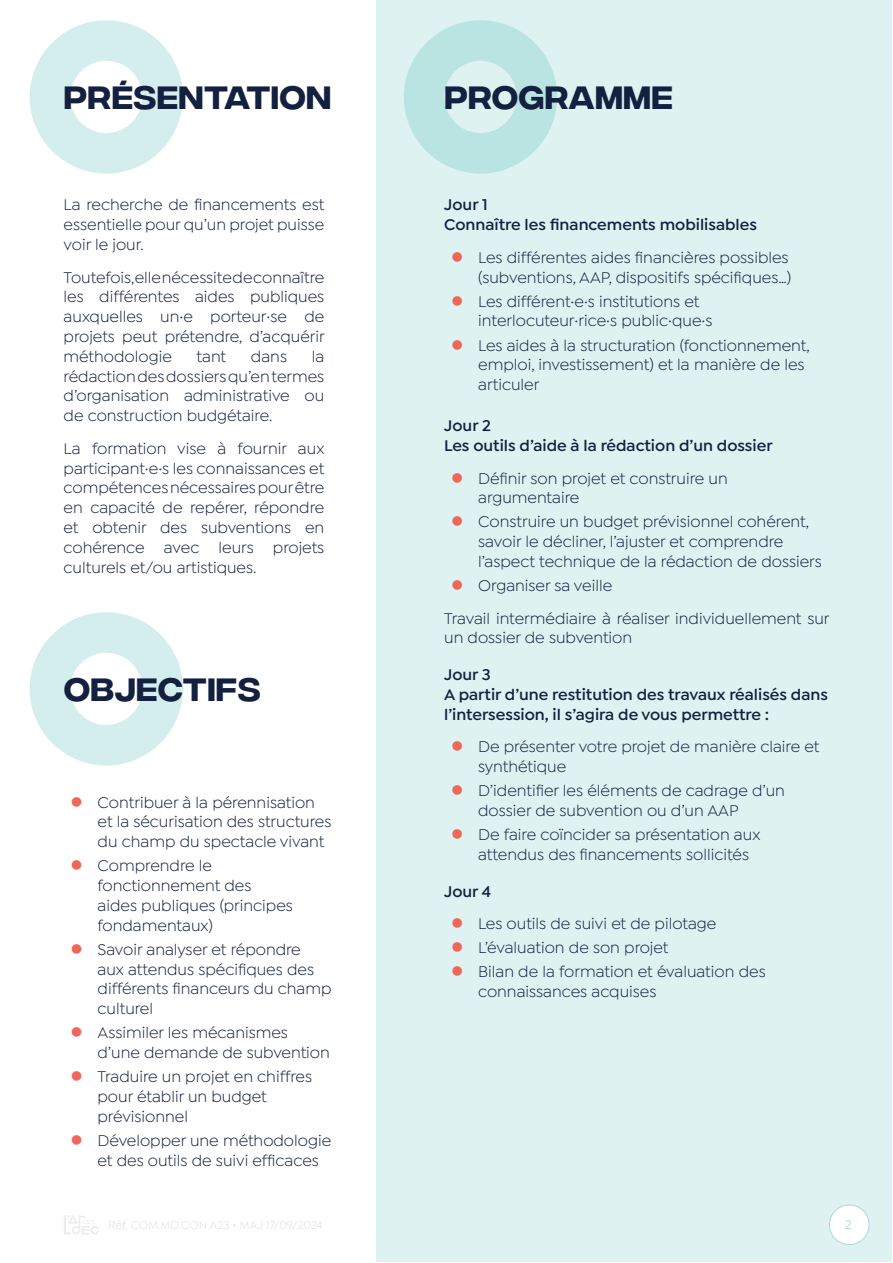
<style>
.page{position:relative;width:893px;height:1263px;background:#fff}
.page>*{position:absolute;margin:0;border:0;box-sizing:border-box;transform-origin:0 0}
.t1{font:500 32.25px "Integral CF";letter-spacing:.01em;color:#14203f}
.t2{font:16.5px/19.8px "Isidora Sans";color:#14203f}
.t3{font:600 16.5px/19.8px "Isidora Sans";color:#14203f}
.t4{font:500 13.5px "Isidora Sans";color:#afdcd5}
.t5{font:12px "Isidora Sans";color:#dfdde3}
</style>
<div class="page">
<div style="left:376px;top:1px;width:516px;height:1261px;background:#def2f1"></div>
<svg style="left:64px;top:1215px;width:35px;height:19px"></svg>
<div style="left:829px;top:1205px;width:40px;height:39px;background:#fff;border-radius:50%"></div>
<div style="left:829px;top:1205px;width:40px;height:40px;border:1px solid #afdcd5;border-radius:50%"></div>
<svg style="left:29px;top:612px;width:154px;height:153px"></svg>
<svg style="left:29px;top:20px;width:154px;height:154px"></svg>
<svg style="left:404px;top:20px;width:153px;height:154px"></svg>
<h1 class="t1" style="left:64px;top:80px;width:269px">PRÉSENTATION</h1>
<h1 class="t1" style="left:444px;top:80px;width:230px">PROGRAMME</h1>
<p class="t2" style="left:64px;top:195px;width:262px;text-align:justify">La recherche de financements est essentielle pour qu’un projet puisse voir le jour.</p>
<p class="t2" style="left:64px;top:267px;width:263px;text-align:justify">Toutefois, elle nécessite de connaître les différentes aides publiques auxquelles un·e porteur·se de projets peut prétendre, d’acquérir méthodologie</p>
<p class="t2" style="left:64px;top:346px;width:262px;text-align:justify;text-indent:248px">la rédaction des dossiers qu’en termes d’organisation administrative ou de construction budgétaire.</p>
<p class="t2" style="left:64px;top:438px;width:262px;text-align:justify">La formation vise à fournir aux participant·e·s les connaissances et compétences nécessaires pour être en capacité de repérer, répondre et obtenir des subventions en cohérence avec leurs projets culturels et/ou artistiques.</p>
<p class="t2" style="left:197px;top:346px;width:31px">tant</p>
<p class="t2" style="left:251px;top:346px;width:38px">dans</p>
<h1 class="t1" style="left:64px;top:672px;width:198px">OBJECTIFS</h1>
<p class="t2" style="left:98px;top:792px;width:235px">Contribuer à la pérennisation et la sécurisation des structures du champ du spectacle vivant</p>
<p class="t2" style="left:98px;top:856px;width:197px">Comprendre le fonctionnement des aides publiques (principes fondamentaux)</p>
<p class="t2" style="left:98px;top:939px;width:235px">Savoir analyser et répondre<br>aux attendus spécifiques des différents financeurs du champ culturel</p>
<p class="t2" style="left:98px;top:1023px;width:234px">Assimiler les mécanismes d’une demande de subvention</p>
<p class="t2" style="left:98px;top:1067px;width:216px">Traduire un projet en chiffres pour établir un budget prévisionnel</p>
<p class="t2" style="left:98px;top:1130px;width:235px">Développer une méthodologie et des outils de suivi efficaces</p>
<p class="t3" style="left:444px;top:195px;width:314px">Jour 1<br>Connaître les financements mobilisables</p>
<p class="t2" style="left:478px;top:247px;width:315px">Les différentes aides financières possibles (subventions, AAP, dispositifs spécifiques…)</p>
<p class="t2" style="left:478px;top:291px;width:236px">Les différent·e·s institutions et interlocuteur·rice·s public·que·s</p>
<p class="t2" style="left:478px;top:335px;width:333px">Les aides à la structuration (fonctionnement, emploi, investissement) et la manière de les articuler</p>
<p class="t3" style="left:444px;top:416px;width:330px">Jour 2<br>Les outils d’aide à la rédaction d’un dossier</p>
<p class="t2" style="left:478px;top:468px;width:251px">Définir son projet et construire un argumentaire</p>
<p class="t2" style="left:478px;top:512px;width:345px">Construire un budget prévisionnel cohérent, savoir le décliner, l’ajuster et comprendre l’aspect technique de la rédaction de dossiers</p>
<p class="t2" style="left:444px;top:569px;width:387px;line-height:32.5px;text-indent:34px">Organiser sa veille<br>Travail intermédiaire à réaliser individuellement sur</p>
<p class="t2" style="left:444px;top:628px;width:190px">un dossier de subvention</p>
<p class="t3" style="left:444px;top:665px;width:385px">Jour 3<br>A partir d’une restitution des travaux réalisés dans l’intersession, il s’agira de vous permettre :</p>
<p class="t2" style="left:478px;top:737px;width:343px">De présenter votre projet de manière claire et synthétique</p>
<p class="t2" style="left:478px;top:781px;width:308px">D’identifier les éléments de cadrage d’un dossier de subvention ou d’un AAP</p>
<p class="t2" style="left:478px;top:825px;width:284px">De faire coïncider sa présentation aux attendus des financements sollicités</p>
<p class="t3" style="left:444px;top:881px;width:49px">Jour 4</p>
<p class="t2" style="left:478px;top:912px;width:289px;line-height:24px">Les outils de suivi et de pilotage<br>L’évaluation de son projet<br>Bilan de la formation et évaluation des</p>
<p class="t2" style="left:478px;top:982px;width:180px">connaissances acquises</p>
<p class="t5" style="left:108px;top:1219px;width:216px">Réf. COM.MO.CON.A23 • MAJ 17/09/2024</p>
<p class="t4" style="left:845px;top:1217px;width:9px">2</p>
</div>
